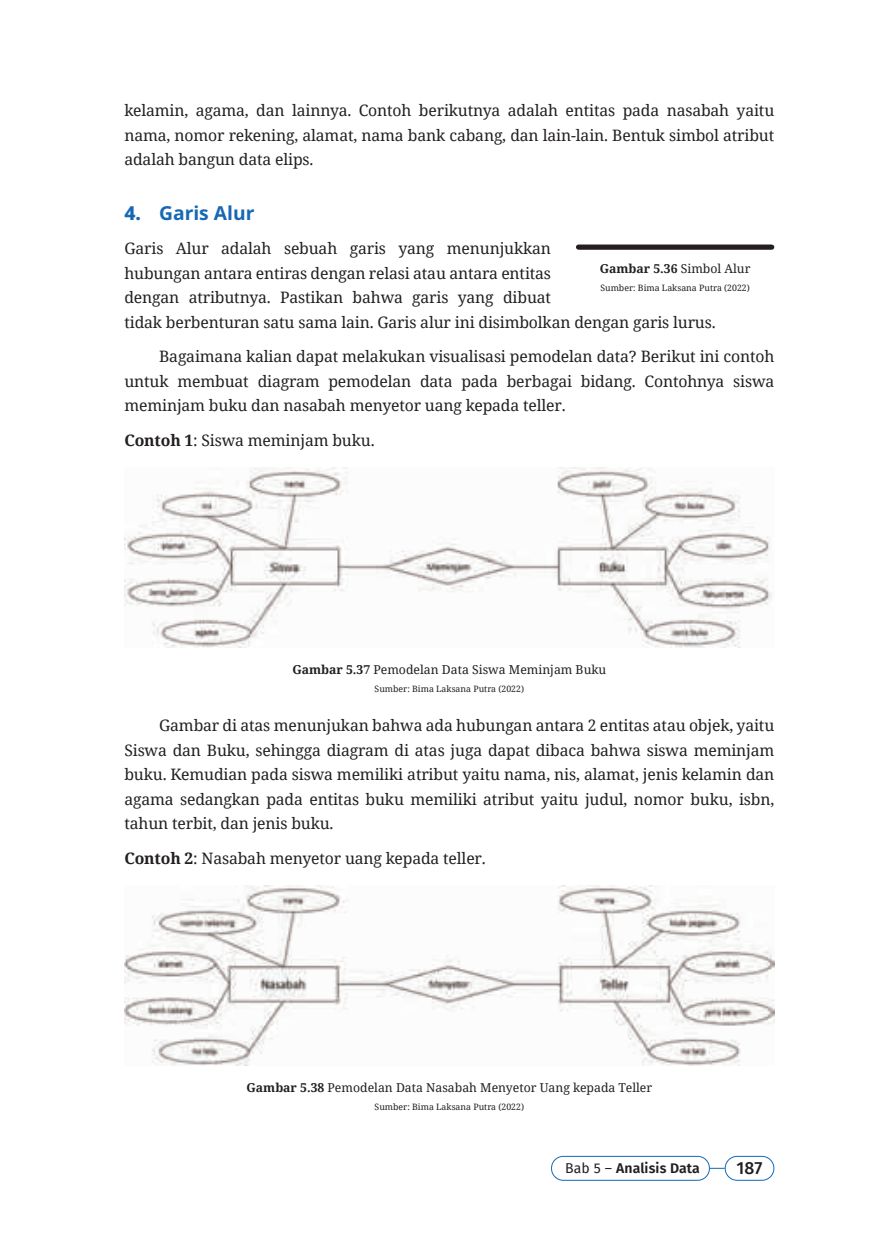
<style>
.page{position:relative;width:874px;height:1241px;background:#fff}
.page>*{position:absolute;margin:0;border:0;box-sizing:border-box;transform-origin:0 0}
.t1{font:700 19.25px "Noto Sans";color:#1768b4}
.t2{font:500 17.5px "Fira Sans";color:#231f20}
.t3{font:15.75px/24.5px "Noto Serif";letter-spacing:-.01em;color:#231f20;text-align:justify}
.t4{font:600 14px "Fira Sans";letter-spacing:.01em;color:#231f20}
.t5{font:12.25px "Noto Serif";color:#231f20}
.t6{font:700 12.25px "Noto Serif";color:#231f20}
.t7{font:8.75px "Noto Serif";color:#231f20}
.s1{font-weight:800}
.s2{font-weight:700}
.s3{font-weight:400}
</style>
<div class="page">
<div style="left:551px;top:1156px;width:159px;height:25px;border:1px solid #1768b4;border-radius:12px"></div>
<svg style="left:710px;top:1168px;width:15px;height:1px"></svg>
<div style="left:725px;top:1156px;width:49px;height:25px;border:1px solid #1768b4;border-radius:12px"></div>
<img style="left:124px;top:467px;width:648px;height:181px">
<img style="left:124px;top:885px;width:650px;height:180px">
<div style="left:578px;top:245px;width:194px;height:5px;background:#231f20"></div>
<p class="t3" style="left:124px;top:98px;width:651px">kelamin, agama, dan lainnya. Contoh berikutnya adalah entitas pada nasabah yaitu nama, nomor rekening, alamat, nama bank cabang, dan lain-lain. Bentuk simbol atribut adalah bangun data elips.</p>
<p class="t1" style="left:124px;top:202px;width:132px"><span class="s1">4.</span> Garis Alur</p>
<p class="t3" style="left:124px;top:236px;width:593px;text-align:left">Garis Alur adalah sebuah garis yang menunjukkan<br>hubungan antara entiras dengan relasi atau antara entitas<br>dengan atributnya. Pastikan bahwa garis yang dibuat<br>tidak berbenturan satu sama lain. Garis alur ini disimbolkan dengan garis lurus.</p>
<p class="t3" style="left:124px;top:344px;width:651px;text-indent:35px">Bagaimana kalian dapat melakukan visualisasi pemodelan data? Berikut ini contoh untuk membuat diagram pemodelan data pada berbagai bidang. Contohnya siswa meminjam buku dan nasabah menyetor uang kepada teller.</p>
<p class="t3" style="left:124px;top:427px;width:252px"><span class="s2">Contoh 1</span>: Siswa meminjam buku.</p>
<p class="t6" style="left:600px;top:260px;width:152px">Gambar 5.36 <span class="s3">Simbol Alur</span></p>
<p class="t7" style="left:600px;top:282px;width:151px">Sumber: Bima Laksana Putra (2022)</p>
<p class="t5" style="left:292px;top:661px;width:315px"><span class="s2">Gambar 5.37</span> Pemodelan Data Siswa Meminjam Buku</p>
<p class="t7" style="left:375px;top:682px;width:151px">Sumber: Bima Laksana Putra (2022)</p>
<p class="t3" style="left:124px;top:712px;width:651px;text-indent:35px">Gambar di atas menunjukan bahwa ada hubungan antara 2 entitas atau objek, yaitu Siswa dan Buku, sehingga diagram di atas juga dapat dibaca bahwa siswa meminjam buku. Kemudian pada siswa memiliki atribut yaitu nama, nis, alamat, jenis kelamin dan agama sedangkan pada entitas buku memiliki atribut yaitu judul, nomor buku, isbn, tahun terbit, dan jenis buku.</p>
<p class="t3" style="left:124px;top:845px;width:363px"><span class="s2">Contoh 2</span>: Nasabah menyetor uang kepada teller.</p>
<p class="t5" style="left:246px;top:1079px;width:407px"><span class="s2">Gambar 5.38</span> Pemodelan Data Nasabah Menyetor Uang kepada Teller</p>
<p class="t7" style="left:375px;top:1100px;width:151px">Sumber: Bima Laksana Putra (2022)</p>
<p class="t4" style="left:565px;top:1157px;width:136px"><span class="s3">Bab 5 –</span> Analisis Data</p>
<p class="t2" style="left:737px;top:1154px;width:27px">187</p>
</div>
